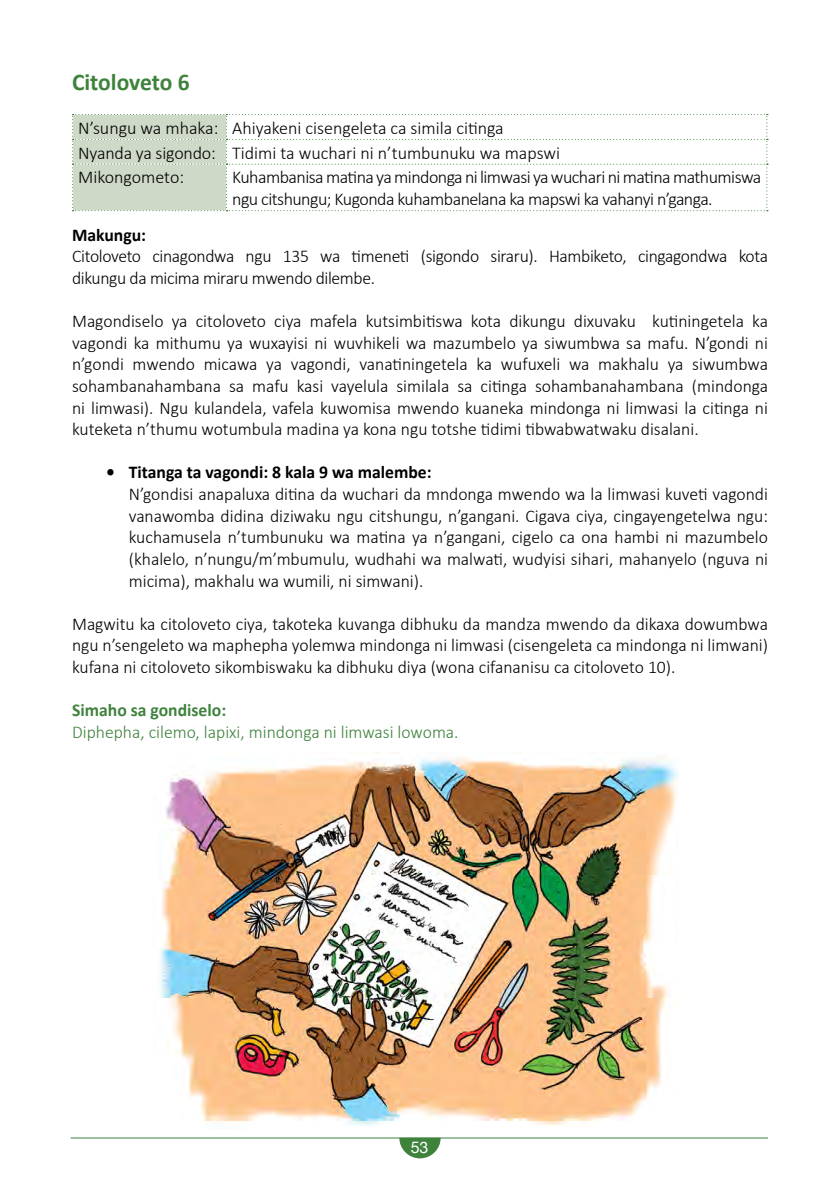
<style>
.page{position:relative;width:840px;height:1191px;background:#fff}
.page>*{position:absolute;margin:0;border:0;box-sizing:border-box;transform-origin:0 0}
.t1{font:700 24px "Calibri";color:#3e823c}
.t2{font:300 18px/21.6px "Calibri";letter-spacing:-.02em;color:#000;text-align:justify}
.t3{font:300 18px/24.8px "Calibri";color:#000}
.t4{font:300 18px "Calibri";color:#3e823c}
.t5{font:700 18px "Calibri";color:#000}
.t6{font:700 18px "Calibri";color:#3e823c}
.t7{font:16px "Helvetica Neue";color:#fff}
</style>
<div class="page">
<hr style="left:71px;top:1137px;width:696px;height:1px;background:#3e823c">
<svg style="left:399px;top:1137px;width:41px;height:21px"></svg>
<svg style="left:72px;top:114px;width:695px;height:97px"></svg>
<img style="left:159px;top:752px;width:518px;height:374px">
<h1 class="t1" style="left:72px;top:67px;width:119px">Citoloveto 6</h1>
<p class="t3" style="left:78px;top:114px;width:483px">N’sungu wa mhaka: Ahiyakeni cisengeleta ca simila citinga<br>Nyanda ya sigondo: Tidimi ta wuchari ni n’tumbunuku wa mapswi<br>Mikongometo:</p>
<p class="t2" style="left:232px;top:166px;width:530px">Kuhambanisa matina ya mindonga ni limwasi ya wuchari ni matina mathumiswa ngu citshungu; Kugonda kuhambanelana ka mapswi ka vahanyi n’ganga.</p>
<p class="t5" style="left:72px;top:223px;width:76px">Makungu:</p>
<p class="t2" style="left:72px;top:245px;width:697px">Citoloveto cinagondwa ngu 135 wa timeneti (sigondo siraru). Hambiketo, cingagondwa kota dikungu da micima miraru mwendo dilembe.</p>
<p class="t2" style="left:72px;top:309px;width:697px">Magondiselo ya citoloveto ciya mafela kutsimbitiswa kota dikungu dixuvaku kutiningetela ka vagondi ka mithumu ya wuxayisi ni wuvhikeli wa mazumbelo ya siwumbwa sa mafu. N’gondi ni n’gondi mwendo micawa ya vagondi, vanatiningetela ka wufuxeli wa makhalu ya siwumbwa sohambanahambana sa mafu kasi vayelula similala sa citinga sohambanahambana (mindonga ni limwasi). Ngu kulandela, vafela kuwomisa mwendo kuaneka mindonga ni limwasi la citinga ni kuteketa n’thumu wotumbula madina ya kona ngu totshe tidimi tibwabwatwaku disalani.</p>
<p class="t5" style="left:106px;top:461px;width:327px">• Titanga ta vagondi: 8 kala 9 wa malembe:</p>
<p class="t2" style="left:129px;top:482px;width:640px">N’gondisi anapaluxa ditina da wuchari da mndonga mwendo wa la limwasi kuveti vagondi vanawomba didina diziwaku ngu citshungu, n’gangani. Cigava ciya, cingayengetelwa ngu: kuchamusela n’tumbunuku wa matina ya n’gangani, cigelo ca ona hambi ni mazumbelo (khalelo, n’nungu/m’mbumulu, wudhahi wa malwati, wudyisi sihari, mahanyelo (nguva ni micima), makhalu wa wumili, ni simwani).</p>
<p class="t2" style="left:72px;top:612px;width:697px">Magwitu ka citoloveto ciya, takoteka kuvanga dibhuku da mandza mwendo da dikaxa dowumbwa ngu n’sengeleto wa maphepha yolemwa mindonga ni limwasi (cisengeleta ca mindonga ni limwani) kufana ni citoloveto sikombiswaku ka dibhuku diya (wona cifananisu ca citoloveto 10).</p>
<p class="t6" style="left:72px;top:698px;width:156px">Simaho sa gondiselo:</p>
<p class="t4" style="left:72px;top:720px;width:388px">Diphepha, cilemo, lapixi, mindonga ni limwasi lowoma.</p>
<p class="t7" style="left:410px;top:1135px;width:19px">53</p>
</div>
